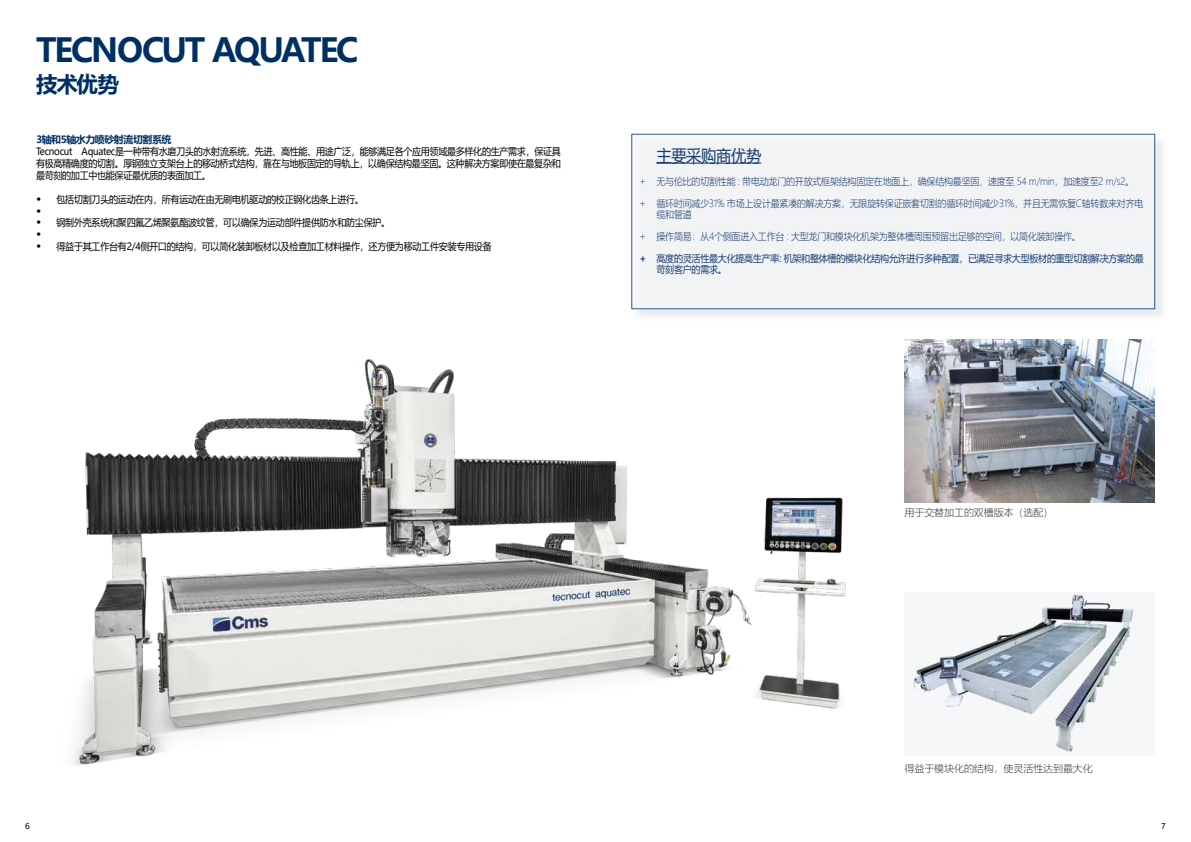
<style>
.page{position:relative;width:1191px;height:842px;background:#fff}
.page>*{position:absolute;margin:0;border:0;box-sizing:border-box;transform-origin:0 0}
.t1{font:700 33px "Microsoft Ya Hei";letter-spacing:-.065em;color:#003063}
.t2{font:700 21.7px "Microsoft Ya Hei";color:#003063}
.t3{font:17px "Microsoft Ya Hei";letter-spacing:-.025em;color:#183c6f;scale:.9 1}
.t4{font:12px "Microsoft Ya Hei";color:#000}
.t5{font:10px/11.9px "Microsoft Ya Hei";letter-spacing:-.025em;color:#000;text-align:justify;scale:.9 1}
.t6{font:300 10px/11px "Microsoft Ya Hei";letter-spacing:-.025em;color:#183c6f;scale:.9 1}
.t7{font:10px/11px "Microsoft Ya Hei";letter-spacing:-.025em;color:#183c6f;scale:.9 1}
.t8{font:300 10px "Microsoft Ya Hei";letter-spacing:-.01em;color:#3c3c3b}
.t9{font:700 10px "Microsoft Ya Hei";letter-spacing:-.04em;color:#003063}
.t10{font:8px "Microsoft Ya Hei";color:#000}
.s1{font-size:12px}
.s2{font-weight:700}
</style>
<div class="page">
<img style="left:913px;top:594px;width:221px;height:158px">
<img style="left:904px;top:339px;width:251px;height:163px">
<img style="left:72px;top:358px;width:774px;height:407px">
<div style="left:633px;top:135px;width:534px;height:187px;background:#d8dfe3;opacity:.75"></div>
<div style="left:631px;top:134px;width:524px;height:175px;background:#f4f6f7"></div>
<hr style="left:656px;top:163px;width:105px;height:1px;background:#183c6f">
<h1 class="t1" style="left:36px;top:27px;width:323px">TECNOCUT AQUATEC</h1>
<h2 class="t2" style="left:36px;top:69px;width:84px">技术优势</h2>
<p class="t9" style="left:36px;top:133px;width:137px">3轴和5轴水力喷砂射流切割系统</p>
<p class="t5" style="left:36px;top:145px;width:584px">Tecnocut Aquatec是一种带有水磨刀头的水射流系统，先进、高性能、用途广泛，能够满足各个应用领域最多样化的生产需求，保证具有极高精确度的切割。厚钢独立支架台上的移动桥式结构，靠在与地板固定的导轨上，以确保结构最坚固。这种解决方案即使在最复杂和最苛刻的加工中也能保证最优质的表面加工。</p>
<p class="t5" style="left:36px;top:193px;width:366px"><span class="s1">•</span> 包括切割刀头的运动在内，所有运动在由无刷电机驱动的校正钢化齿条上进行。</p>
<p class="t4" style="left:36px;top:202px;width:7px">•</p>
<p class="t5" style="left:36px;top:217px;width:395px"><span class="s1">•</span> 钢制外壳系统和聚四氟乙烯聚氨酯波纹管，可以确保为运动部件提供防水和防尘保护。</p>
<p class="t4" style="left:36px;top:226px;width:7px">•</p>
<p class="t5" style="left:36px;top:240px;width:508px"><span class="s1">•</span> 得益于其工作台有2/4侧开口的结构，可以简化装卸板材以及检查加工材料操作，还方便为移动工件安装专用设备</p>
<h3 class="t3" style="left:656px;top:144px;width:118px">主要采购商优势</h3>
<p class="t6" style="left:639px;top:176px;width:551px">+ 无与伦比的切割性能 : 带电动龙门的开放式框架结构固定在地面上，确保结构最坚固，速度至 54 m/min，加速度至2 m/s2。</p>
<p class="t6" style="left:656px;top:198px;width:542px;text-indent:-17px">+ 循环时间减少31% 市场上设计最紧凑的解决方案，无限旋转保证嵌套切割的循环时间减少31%，并且无需恢复C轴转数来对齐电缆和管道</p>
<p class="t6" style="left:639px;top:231px;width:492px">+ 操作简易：从4个侧面进入工作台 : 大型龙门和模块化机架为整体槽周围预留出足够的空间，以简化装卸操作。</p>
<p class="t7" style="left:656px;top:253px;width:543px;text-indent:-17px"><span class="s2">+</span> 高度的灵活性最大化提高生产率: 机架和整体槽的模块化结构允许进行多种配置，已满足寻求大型板材的重型切割解决方案的最苛刻客户的需求。</p>
<p class="t8" style="left:904px;top:506px;width:150px">用于交替加工的双槽版本（选配）</p>
<p class="t8" style="left:904px;top:762px;width:190px">得益于模块化的结构，使灵活性达到最大化</p>
<p class="t10" style="left:25px;top:820px;width:6px">6</p>
<p class="t10" style="left:1161px;top:820px;width:6px">7</p>
</div>
